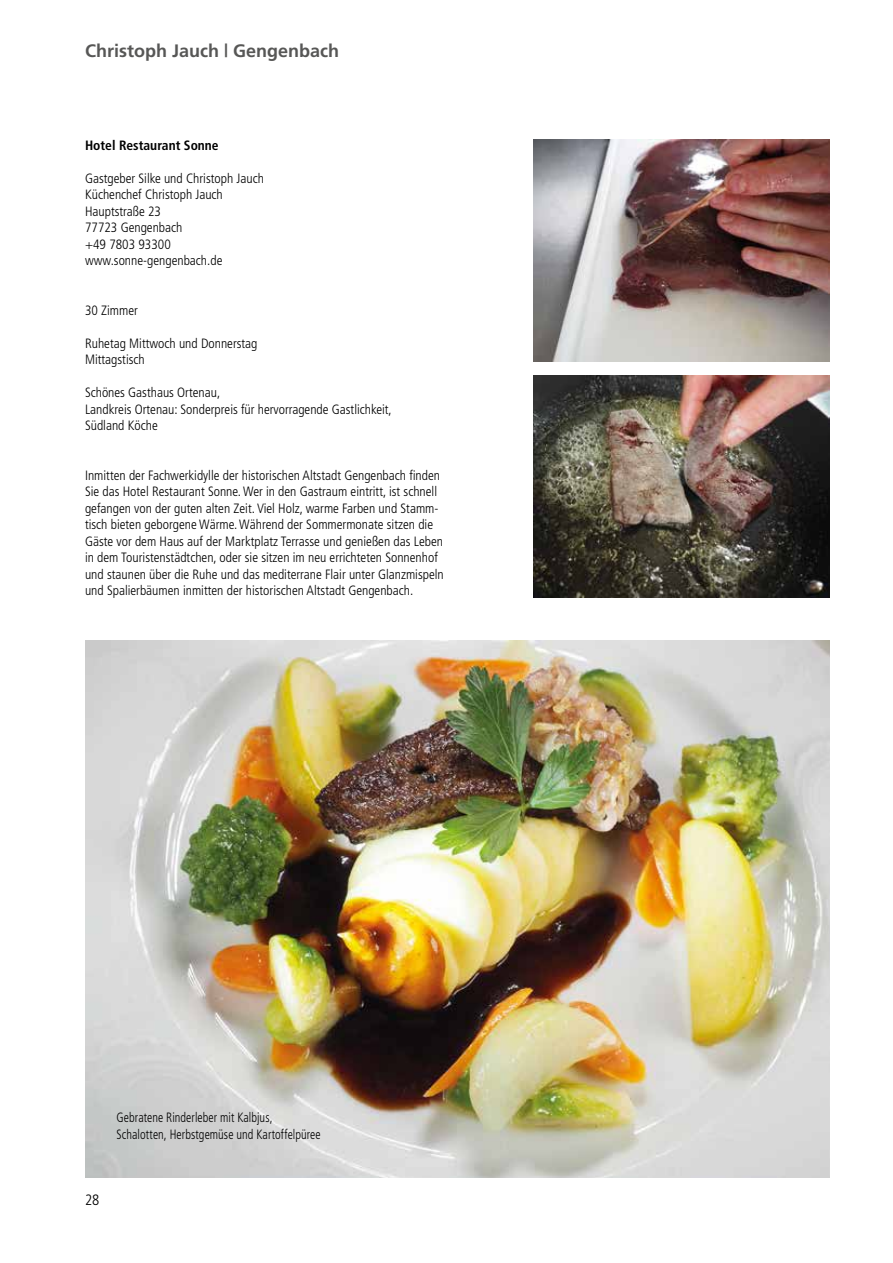
<style>
.page{position:relative;width:893px;height:1263px;background:#fff}
.page>*{position:absolute;margin:0;border:0;box-sizing:border-box;transform-origin:0 0}
.t1{font:700 18px "Frutiger";color:#575756}
.t2{font:300 condensed 15px "Frutiger";color:#000}
.t3{font:300 condensed 13.5px/16.5px "Frutiger";color:#000}
.t4{font:300 condensed 13.5px/16.5px "Frutiger";color:#000;scale:.9 1}
.t5{font:700 condensed 13.5px "Frutiger";color:#000}
</style>
<div class="page">
<img style="left:85px;top:640px;width:744px;height:538px">
<img style="left:533px;top:376px;width:296px;height:221px">
<img style="left:533px;top:140px;width:296px;height:221px">
<h1 class="t1" style="left:85px;top:40px;width:255px">Christoph Jauch | Gengenbach</h1>
<p class="t5" style="left:85px;top:137px;width:135px">Hotel Restaurant Sonne</p>
<p class="t3" style="left:85px;top:170px;width:180px">Gastgeber Silke und Christoph Jauch<br>Küchenchef Christoph Jauch<br>Hauptstraße 23<br>77723 Gengenbach<br>+49 7803 93300 www.sonne-gengenbach.de</p>
<p class="t3" style="left:85px;top:302px;width:54px">30 Zimmer</p>
<p class="t3" style="left:85px;top:335px;width:174px">Ruhetag Mittwoch und Donnerstag<br>Mittagstisch</p>
<p class="t3" style="left:85px;top:384px;width:308px">Schönes Gasthaus Ortenau,<br>Landkreis Ortenau: Sonderpreis für hervorragende Gastlichkeit,<br>Südland Köche</p>
<p class="t3" style="left:85px;top:467px;width:360px">Inmitten der Fachwerkidylle der historischen Altstadt Gengenbach finden Sie das Hotel Restaurant Sonne. Wer in den Gastraum eintritt, ist schnell gefangen von der guten alten Zeit. Viel Holz, warme Farben und Stamm&shy;tisch bieten geborgene Wärme. Während der Sommermonate sitzen die Gäste vor dem Haus auf der Marktplatz Terrasse und genießen das Leben in dem Touristenstädtchen, oder sie sitzen im neu errichteten Sonnenhof und staunen über die Ruhe und das mediterrane Flair unter Glanzmispeln und Spalierbäumen inmitten der historischen Altstadt Gengenbach.</p>
<p class="t4" style="left:117px;top:1109px;width:228px">Gebratene Rinderleber mit Kalbjus,<br>Schalotten, Herbstgemüse und Kartoffelpüree</p>
<p class="t2" style="left:85px;top:1191px;width:16px">28</p>
</div>
